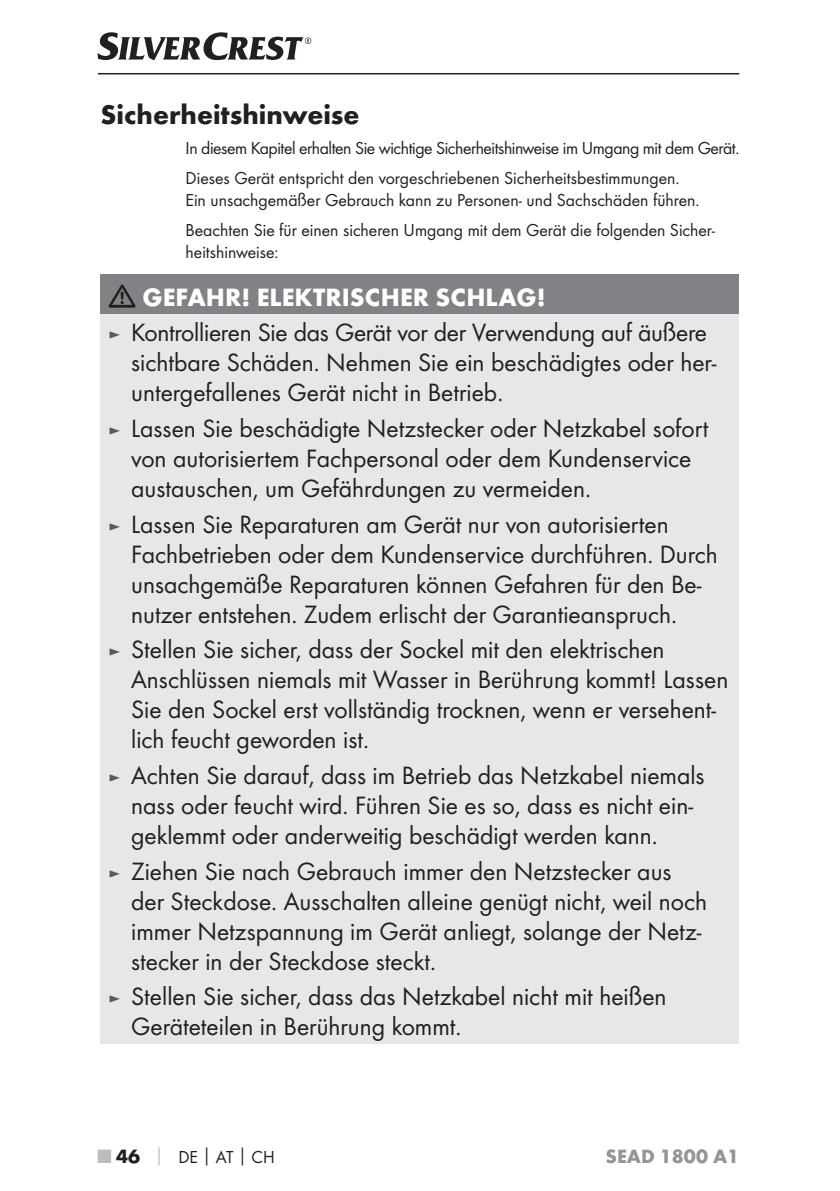
<style>
.page{position:relative;width:840px;height:1191px;background:#fff}
.page>*{position:absolute;margin:0;border:0;box-sizing:border-box;transform-origin:0 0}
.t1{font:700 28px "Futura";color:#231f20}
.t2{font:26px/30px "Futura Boo";color:#231f20}
.t3{font:700 26px "Futura";color:#fff}
.t4{font:700 20px "Futura";color:#939598}
.t5{font:18px/30px "Futura Boo";color:#231f20}
.t6{font:18px/30px "Futura Boo";letter-spacing:-.025em;color:#231f20}
.s1{font-size:18px;color:#58595b}
.s2{font-family:"Futura";font-weight:700;font-size:20px;color:#bbbdc0}
.s3{font-family:"Futura";font-weight:700;font-size:20px}
.s4{font-family:"Futura";font-weight:700;color:#bbbdc0}
.s5{font-family:"Futura";font-weight:700}
</style>
<div class="page">
<hr style="left:98px;top:73px;width:640px;height:1px;background:#231f20">
<svg style="left:97px;top:32px;width:214px;height:28px"></svg>
<div style="left:100px;top:274px;width:638px;height:40px;background:#808285"></div>
<div style="left:100px;top:314px;width:638px;height:729px;background:#e6e7e8"></div>
<svg style="left:109px;top:284px;width:26px;height:24px"></svg>
<p class="t1" style="left:100px;top:104px;width:260px">Sicherheitshinweise</p>
<p class="t6" style="left:185px;top:134px;width:555px">In diesem Kapitel erhalten Sie wichtige Sicherheitshinweise im Umgang mit dem Gerät.<br>Dieses Gerät entspricht den vorgeschriebenen Sicherheitsbestimmungen.</p>
<p class="t5" style="left:185px;top:186px;width:531px">Ein unsachgemäßer Gebrauch kann zu Personen- und Sachschäden führen.<br>Beachten Sie für einen sicheren Umgang mit dem Gerät die folgenden Sicher-</p>
<p class="t5" style="left:185px;top:238px;width:95px">heitshinweise:</p>
<p class="t3" style="left:142px;top:287px;width:404px">GEFAHR! ELEKTRISCHER SCHLAG!</p>
<p class="t2" style="left:131px;top:319px;width:586px;text-indent:-23px"><span class="s1">►</span> Kontrollieren Sie das Gerät vor der Verwendung auf äußere sichtbare Schäden. Nehmen Sie ein beschädigtes oder her&shy;untergefallenes Gerät nicht in Betrieb.</p>
<p class="t2" style="left:131px;top:414px;width:578px;text-indent:-23px"><span class="s1">►</span> Lassen Sie beschädigte Netzstecker oder Netzkabel sofort von autorisiertem Fachpersonal oder dem Kundenservice austauschen, um Gefährdungen zu vermeiden.</p>
<p class="t2" style="left:131px;top:510px;width:587px;text-indent:-23px"><span class="s1">►</span> Lassen Sie Reparaturen am Gerät nur von autorisierten Fachbetrieben oder dem Kundenservice durchführen. Durch unsachgemäße Reparaturen können Gefahren für den Be&shy;nutzer entstehen. Zudem erlischt der Garantieanspruch.</p>
<p class="t2" style="left:131px;top:636px;width:598px;text-indent:-23px"><span class="s1">►</span> Stellen Sie sicher, dass der Sockel mit den elektrischen Anschlüssen niemals mit Wasser in Berührung kommt! Lassen Sie den Sockel erst vollständig trocknen, wenn er versehent&shy;lich feucht geworden ist.</p>
<p class="t2" style="left:131px;top:761px;width:574px;text-indent:-23px"><span class="s1">►</span> Achten Sie darauf, dass im Betrieb das Netzkabel niemals nass oder feucht wird. Führen Sie es so, dass es nicht ein&shy;geklemmt oder anderweitig beschädigt werden kann.</p>
<p class="t2" style="left:131px;top:857px;width:577px;text-indent:-23px"><span class="s1">►</span> Ziehen Sie nach Gebrauch immer den Netzstecker aus der Steckdose. Ausschalten alleine genügt nicht, weil noch immer Netzspannung im Gerät anliegt, solange der Netz&shy;stecker in der Steckdose steckt.</p>
<p class="t2" style="left:131px;top:983px;width:536px;text-indent:-23px"><span class="s1">►</span> Stellen Sie sicher, dass das Netzkabel nicht mit heißen<br>Geräteteilen in Berührung kommt.</p>
<p class="t5" style="left:98px;top:1142px;width:178px"><span class="s2">■</span> <span class="s3">46</span> <span class="s4">│</span> DE<span class="s5">│</span>AT<span class="s5">│</span>CH</p>
<p class="t4" style="left:605px;top:1148px;width:135px">SEAD 1800 A1</p>
</div>
